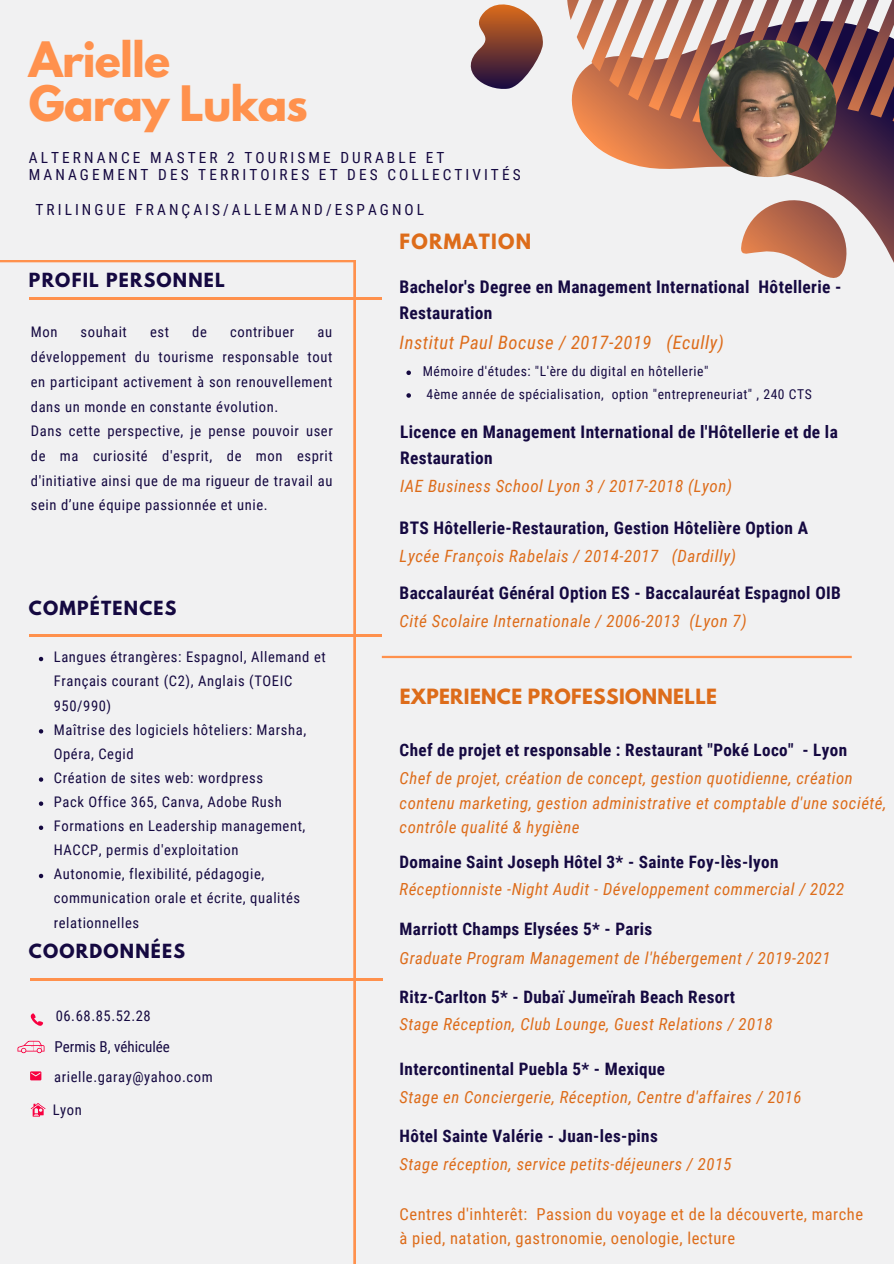
<style>
.page{position:relative;width:894px;height:1264px;background:#fff}
.page>*{position:absolute;margin:0;border:0;box-sizing:border-box;transform-origin:0 0}
.t1{font:700 43.2px "League Spartan";letter-spacing:-.02em;color:#ff914d}
.t2{font:700 18.6px "League Spartan";letter-spacing:.02em;color:#dd6c1a}
.t3{font:700 18.6px "League Spartan";letter-spacing:.07em;color:#dd6c1a}
.t4{font:italic 18.45px "Roboto Condensed";letter-spacing:.03em;color:#dd6c1a}
.t5{font:700 17.4px/26px "Roboto Condensed";letter-spacing:.02em;color:#150941}
.t6{font:700 17.25px "League Spartan";letter-spacing:.07em;color:#150941}
.t7{font:700 17.1px "Roboto Condensed";letter-spacing:.02em;color:#150941}
.t8{font:italic 16.95px "Roboto Condensed";letter-spacing:.03em;color:#dd6c1a}
.t9{font:italic 16.65px/24.8px "Roboto Condensed";letter-spacing:.03em;color:#dd6c1a}
.t10{font:16.5px/23.9px "Roboto Condensed";letter-spacing:.03em;color:#dd6c1a}
.t11{font:15.3px/17.5px "Roboto Condensed";letter-spacing:.2em;color:#150941}
.t12{font:15px "Roboto Condensed";color:#150941}
.t13{font:14.55px/24.8px "Roboto Condensed";letter-spacing:.04em;color:#150941}
.t14{font:13.65px "Roboto Condensed";letter-spacing:.04em;color:#150941}
</style>
<div class="page">
<div style="left:0;top:0;width:893px;height:1263px;background:#f1f1f2"></div>
<svg style="left:542px;top:0;width:351px;height:261px"></svg>
<svg style="left:714px;top:168px;width:164px;height:110px"></svg>
<svg style="left:0;top:260px;width:356px;height:1003px"></svg>
<svg style="left:39px;top:657px;width:4px;height:4px"></svg>
<svg style="left:39px;top:729px;width:4px;height:4px"></svg>
<svg style="left:39px;top:777px;width:4px;height:4px"></svg>
<svg style="left:39px;top:801px;width:4px;height:4px"></svg>
<svg style="left:39px;top:825px;width:4px;height:5px"></svg>
<svg style="left:39px;top:873px;width:4px;height:5px"></svg>
<svg style="left:31px;top:1013px;width:12px;height:12px"></svg>
<svg style="left:31px;top:1103px;width:14px;height:13px"></svg>
<hr style="left:29px;top:298px;width:352px;height:2px;background:#ff914d">
<hr style="left:29px;top:634px;width:352px;height:3px;background:#ff914d">
<hr style="left:30px;top:978px;width:352px;height:2px;background:#ff914d">
<svg style="left:30px;top:1071px;width:11px;height:9px"></svg>
<svg style="left:470px;top:4px;width:72px;height:85px"></svg>
<img style="left:698px;top:40px;width:138px;height:137px;border-radius:50%">
<svg style="left:17px;top:1040px;width:27px;height:13px"></svg>
<svg style="left:406px;top:370px;width:5px;height:5px"></svg>
<svg style="left:406px;top:393px;width:5px;height:5px"></svg>
<hr style="left:382px;top:656px;width:469px;height:2px;background:#ff914d">
<p class="t1" style="left:29px;top:38px;width:143px">Arielle</p>
<p class="t1" style="left:29px;top:82px;width:280px">Garay Lukas</p>
<p class="t11" style="left:29px;top:149px;width:493px">ALTERNANCE MASTER 2 TOURISME DURABLE ET<br>MANAGEMENT DES TERRITOIRES ET DES COLLECTIVITÉS</p>
<p class="t11" style="left:36px;top:201px;width:390px">TRILINGUE FRANÇAIS/ALLEMAND/ESPAGNOL</p>
<p class="t6" style="left:29px;top:271px;width:197px">PROFIL PERSONNEL</p>
<p class="t13" style="left:31px;top:320px;width:28px">Mon</p>
<p class="t13" style="left:81px;top:320px;width:48px">souhait</p>
<p class="t13" style="left:150px;top:320px;width:20px">est</p>
<p class="t13" style="left:192px;top:320px;width:16px">de</p>
<p class="t13" style="left:230px;top:320px;width:66px">contribuer</p>
<p class="t13" style="left:31px;top:320px;width:303px;text-align:justify;text-indent:286px">au développement du tourisme responsable tout en participant activement à son renouvellement dans un monde en constante évolution.</p>
<p class="t13" style="left:31px;top:419px;width:303px;text-align:justify">Dans cette perspective, je pense pouvoir user de ma curiosité d'esprit, de mon esprit d'initiative ainsi que de ma rigueur de travail au sein d’une équipe passionnée et unie.</p>
<p class="t6" style="left:29px;top:599px;width:149px">COMPÉTENCES</p>
<p class="t13" style="left:54px;top:645px;width:273px;line-height:24.2px">Langues étrangères: Espagnol, Allemand et<br>Français courant (C2), Anglais (TOEIC<br>950/990)</p>
<p class="t13" style="left:54px;top:717px;width:254px;line-height:24.2px">Maîtrise des logiciels hôteliers: Marsha,<br>Opéra, Cegid</p>
<p class="t13" style="left:54px;top:765px;width:211px">Création de sites web: wordpress</p>
<p class="t13" style="left:54px;top:789px;width:229px">Pack Office 365, Canva, Adobe Rush</p>
<p class="t13" style="left:54px;top:814px;width:253px;line-height:24.2px">Formations en Leadership management,<br>HACCP, permis d'exploitation</p>
<p class="t13" style="left:54px;top:862px;width:248px;line-height:24.2px">Autonomie, flexibilité, pédagogie, communication orale et écrite, qualités relationnelles</p>
<p class="t6" style="left:29px;top:942px;width:157px">COORDONNÉES</p>
<p class="t13" style="left:56px;top:1003px;width:97px">06.68.85.52.28</p>
<p class="t12" style="left:55px;top:1037px;width:117px">Permis B, véhiculée</p>
<p class="t13" style="left:54px;top:1064px;width:160px">arielle.garay@yahoo.com</p>
<p class="t13" style="left:53px;top:1097px;width:31px">Lyon</p>
<p class="t3" style="left:399px;top:233px;width:133px">FORMATION</p>
<p class="t5" style="left:399px;top:274px;width:443px">Bachelor's Degree en Management International Hôtellerie -<br>Restauration</p>
<p class="t4" style="left:399px;top:332px;width:325px">Institut Paul Bocuse / 2017-2019 (Ecully)</p>
<p class="t14" style="left:422px;top:363px;width:287px">Mémoire d'études: "L'ère du digital en hôtellerie"</p>
<p class="t14" style="left:426px;top:386px;width:387px">4ème année de spécialisation, option "entrepreneuriat" , 240 CTS</p>
<p class="t5" style="left:400px;top:419px;width:439px">Licence en Management International de l'Hôtellerie et de la<br>Restauration</p>
<p class="t8" style="left:400px;top:477px;width:333px">IAE Business School Lyon 3 / 2017-2018 (Lyon)</p>
<p class="t5" style="left:399px;top:515px;width:410px">BTS Hôtellerie-Restauration, Gestion Hôtelière Option A</p>
<p class="t8" style="left:399px;top:546px;width:338px">Lycée François Rabelais / 2014-2017 (Dardilly)</p>
<p class="t5" style="left:399px;top:580px;width:442px">Baccalauréat Général Option ES - Baccalauréat Espagnol OIB</p>
<p class="t8" style="left:399px;top:611px;width:348px">Cité Scolaire Internationale / 2006-2013 (Lyon 7)</p>
<p class="t2" style="left:400px;top:687px;width:318px">EXPERIENCE PROFESSIONNELLE</p>
<p class="t7" style="left:399px;top:740px;width:449px">Chef de projet et responsable : Restaurant "Poké Loco" - Lyon</p>
<p class="t9" style="left:399px;top:765px;width:488px">Chef de projet, création de concept, gestion quotidienne, création contenu marketing, gestion administrative et comptable d'une société, contrôle qualité &amp; hygiène</p>
<p class="t7" style="left:399px;top:851px;width:380px">Domaine Saint Joseph Hôtel 3* - Sainte Foy-lès-lyon</p>
<p class="t9" style="left:399px;top:877px;width:446px">Réceptionniste -Night Audit - Développement commercial / 2022</p>
<p class="t7" style="left:399px;top:919px;width:254px">Marriott Champs Elysées 5* - Paris</p>
<p class="t9" style="left:399px;top:945px;width:432px">Graduate Program Management de l'hébergement / 2019-2021</p>
<p class="t7" style="left:399px;top:986px;width:337px">Ritz-Carlton 5* - Dubaï Jumeïrah Beach Resort</p>
<p class="t9" style="left:399px;top:1012px;width:374px">Stage Réception, Club Lounge, Guest Relations / 2018</p>
<p class="t7" style="left:399px;top:1058px;width:267px">Intercontinental Puebla 5* - Mexique</p>
<p class="t9" style="left:399px;top:1085px;width:403px">Stage en Conciergerie, Réception, Centre d'affaires / 2016</p>
<p class="t7" style="left:399px;top:1126px;width:260px">Hôtel Sainte Valérie - Juan-les-pins</p>
<p class="t9" style="left:399px;top:1151px;width:333px">Stage réception, service petits-déjeuners / 2015</p>
<p class="t10" style="left:399px;top:1202px;width:465px">Centres d'inhterêt: Passion du voyage et de la découverte, marche à pied, natation, gastronomie, oenologie, lecture</p>
</div>
